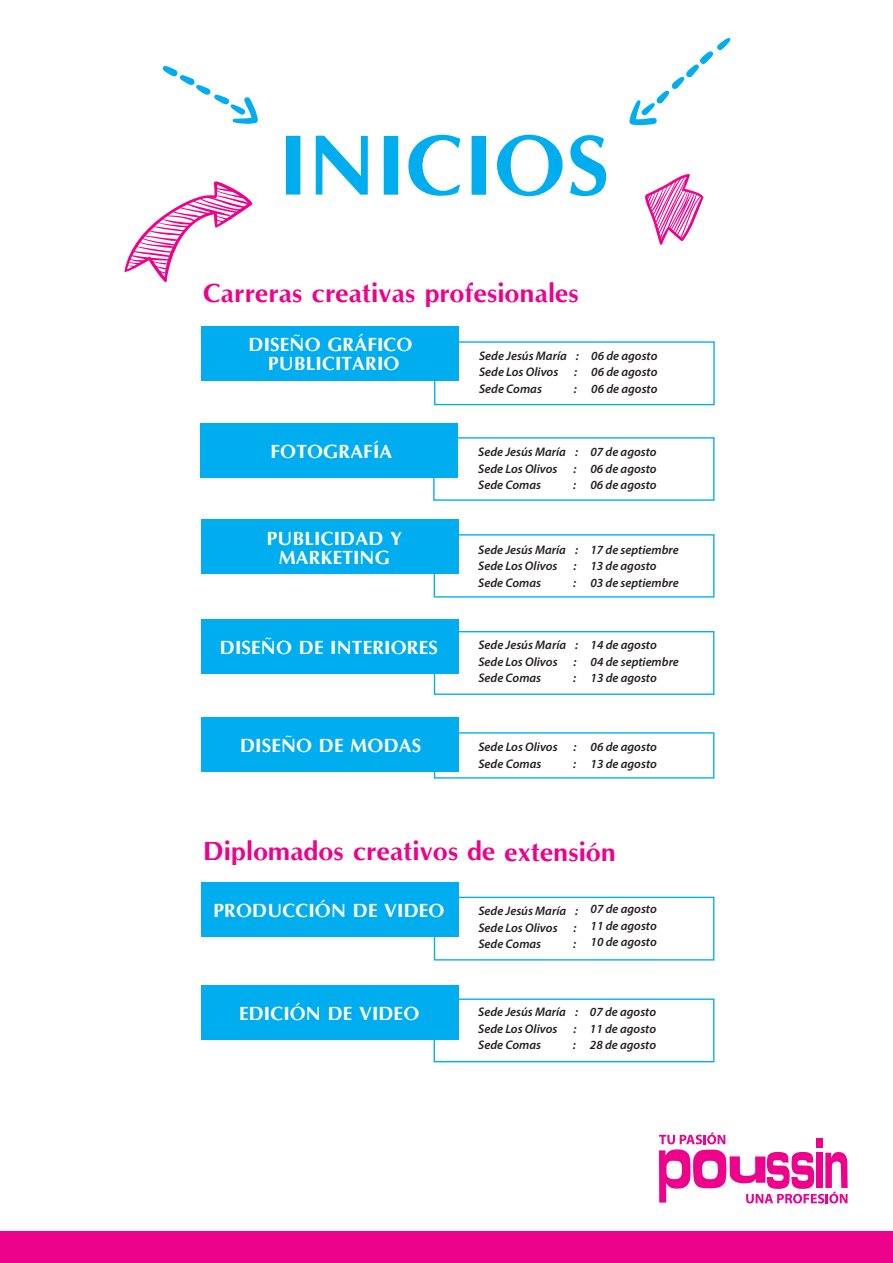
<style>
.page{position:relative;width:893px;height:1263px;background:#fff}
.page>*{position:absolute;margin:0;border:0;box-sizing:border-box;transform-origin:0 0}
.t1{font:700 88.2px "Optane";color:#00aeef}
.t2{font:700 26.85px "Optane";color:#ed028c}
.t3{font:700 19.5px/19px "Optane";color:#fff;text-align:center}
.t4{font:italic 600 12.45px/16.6px "Myriad Pro";color:#231f20}
</style>
<div class="page">
<div style="left:434px;top:897px;width:280px;height:63px;border:1px solid #00aeef"></div>
<div style="left:434px;top:631px;width:280px;height:64px;border:1px solid #00aeef"></div>
<div style="left:0;top:1231px;width:893px;height:32px;background:#ed028c"></div>
<svg style="left:124px;top:181px;width:129px;height:101px"></svg>
<svg style="left:629px;top:37px;width:102px;height:88px"></svg>
<svg style="left:162px;top:65px;width:96px;height:59px"></svg>
<svg style="left:645px;top:174px;width:58px;height:71px"></svg>
<div style="left:201px;top:326px;width:258px;height:54px;background:#00aeef"></div>
<div style="left:201px;top:423px;width:257px;height:54px;background:#00aeef"></div>
<div style="left:201px;top:519px;width:258px;height:54px;background:#00aeef"></div>
<div style="left:201px;top:619px;width:258px;height:54px;background:#00aeef"></div>
<div style="left:201px;top:882px;width:258px;height:54px;background:#00aeef"></div>
<div style="left:201px;top:985px;width:258px;height:54px;background:#00aeef"></div>
<div style="left:201px;top:717px;width:258px;height:54px;background:#00aeef"></div>
<div style="left:434px;top:341px;width:281px;height:64px;border:1px solid #00aeef"></div>
<div style="left:433px;top:437px;width:281px;height:64px;border:1px solid #00aeef"></div>
<div style="left:434px;top:534px;width:280px;height:63px;border:1px solid #00aeef"></div>
<div style="left:434px;top:998px;width:280px;height:64px;border:1px solid #00aeef"></div>
<svg style="left:659px;top:1132px;width:189px;height:71px"></svg>
<h1 class="t1" style="left:279px;top:112px;width:333px">INICIOS</h1>
<h2 class="t2" style="left:203px;top:277px;width:378px">Carreras creativas profesionales</h2>
<h3 class="t3" style="left:249px;top:334px;width:166px">DISEÑO GRÁFICO<br>PUBLICITARIO</h3>
<p class="t4" style="left:479px;top:347px;width:101px">Sede Jesús María :<br>Sede Los Olivos</p>
<p class="t4" style="left:574px;top:363px;width:4px">:</p>
<p class="t4" style="left:479px;top:380px;width:64px">Sede Comas</p>
<p class="t4" style="left:574px;top:380px;width:4px">:</p>
<p class="t4" style="left:591px;top:347px;width:68px;text-align:justify">06 de agosto 06 de agosto 06 de agosto</p>
<h3 class="t3" style="left:271px;top:442px;width:123px">FOTOGRAFÍA</h3>
<h3 class="t3" style="left:267px;top:529px;width:137px">PUBLICIDAD Y<br>MARKETING</h3>
<p class="t4" style="left:478px;top:443px;width:101px">Sede Jesús María :<br>Sede Los Olivos</p>
<p class="t4" style="left:573px;top:460px;width:4px">:</p>
<p class="t4" style="left:478px;top:477px;width:64px">Sede Comas</p>
<p class="t4" style="left:573px;top:477px;width:4px">:</p>
<p class="t4" style="left:590px;top:443px;width:68px;text-align:justify">07 de agosto 06 de agosto 06 de agosto</p>
<p class="t4" style="left:478px;top:541px;width:101px">Sede Jesús María :<br>Sede Los Olivos</p>
<p class="t4" style="left:573px;top:557px;width:4px">:</p>
<p class="t4" style="left:478px;top:574px;width:64px">Sede Comas</p>
<p class="t4" style="left:573px;top:574px;width:4px">:</p>
<p class="t4" style="left:590px;top:541px;width:90px">17 de septiembre<br>13 de agosto<br>03 de septiembre</p>
<h3 class="t3" style="left:220px;top:637px;width:220px">DISEÑO DE INTERIORES</h3>
<p class="t4" style="left:478px;top:636px;width:101px">Sede Jesús María :<br>Sede Los Olivos</p>
<p class="t4" style="left:574px;top:653px;width:4px">:</p>
<p class="t4" style="left:478px;top:669px;width:64px">Sede Comas</p>
<p class="t4" style="left:573px;top:669px;width:4px">:</p>
<p class="t4" style="left:590px;top:636px;width:90px">14 de agosto<br>04 de septiembre<br>13 de agosto</p>
<h3 class="t3" style="left:240px;top:736px;width:183px">DISEÑO DE MODAS</h3>
<p class="t4" style="left:478px;top:738px;width:81px">Sede Los Olivos</p>
<p class="t4" style="left:574px;top:738px;width:4px">:</p>
<p class="t4" style="left:478px;top:755px;width:64px">Sede Comas</p>
<p class="t4" style="left:573px;top:755px;width:4px">:</p>
<p class="t4" style="left:591px;top:738px;width:68px">06 de agosto<br>13 de agosto</p>
<h2 class="t2" style="left:203px;top:835px;width:414px">Diplomados creativos de extensión</h2>
<h3 class="t3" style="left:213px;top:900px;width:233px">PRODUCCIÓN DE VIDEO</h3>
<h3 class="t3" style="left:239px;top:1004px;width:182px">EDICIÓN DE VIDEO</h3>
<p class="t4" style="left:478px;top:902px;width:101px">Sede Jesús María :<br>Sede Los Olivos</p>
<p class="t4" style="left:574px;top:919px;width:4px">:</p>
<p class="t4" style="left:478px;top:935px;width:64px">Sede Comas</p>
<p class="t4" style="left:573px;top:935px;width:4px">:</p>
<p class="t4" style="left:590px;top:900px;width:68px;text-align:justify">07 de agosto 11 de agosto 10 de agosto</p>
<p class="t4" style="left:478px;top:1003px;width:101px">Sede Jesús María :<br>Sede Los Olivos</p>
<p class="t4" style="left:573px;top:1020px;width:4px">:</p>
<p class="t4" style="left:478px;top:1036px;width:64px">Sede Comas</p>
<p class="t4" style="left:573px;top:1036px;width:4px">:</p>
<p class="t4" style="left:590px;top:1003px;width:68px;text-align:justify">07 de agosto 11 de agosto 28 de agosto</p>
</div>
